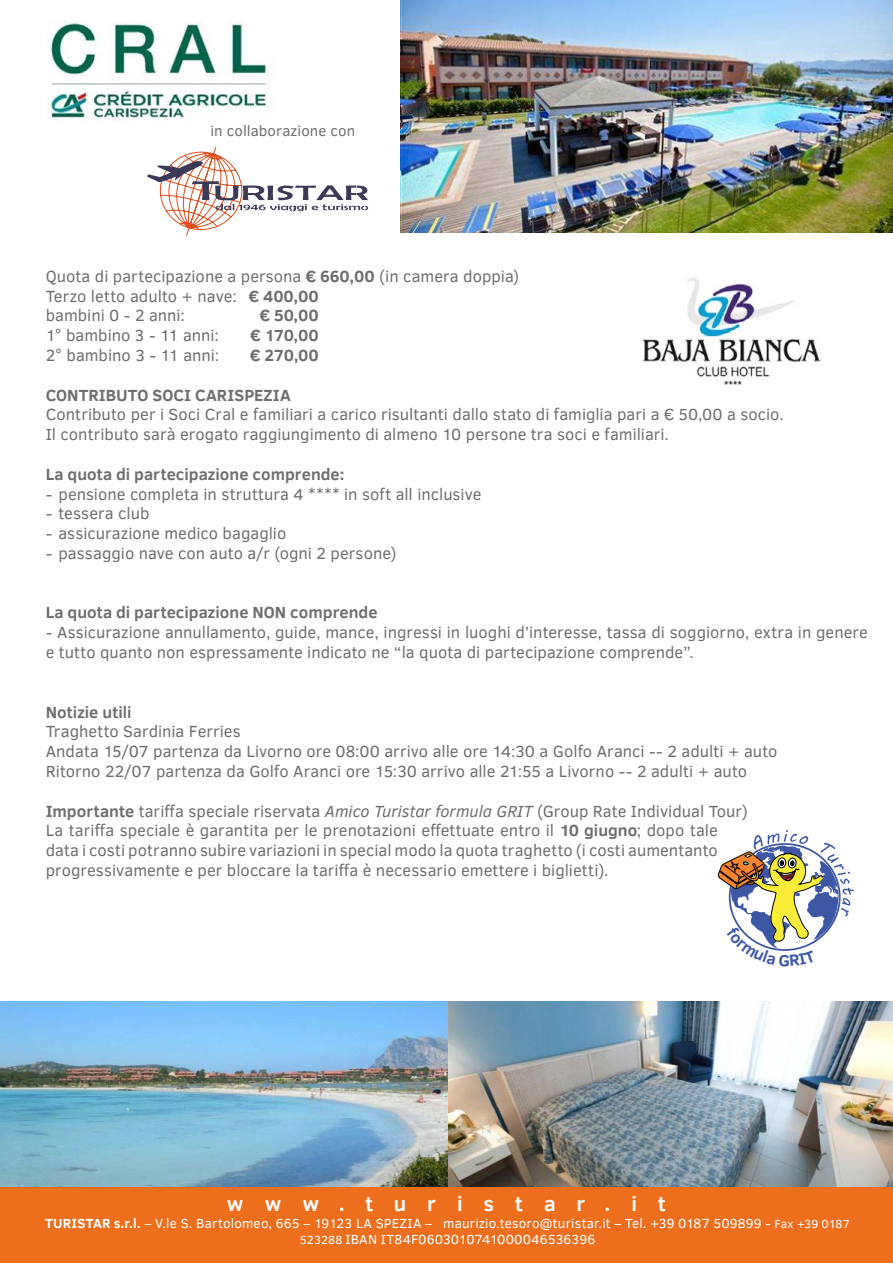
<style>
.page{position:relative;width:893px;height:1263px;background:#fff}
.page>*{position:absolute;margin:0;border:0;box-sizing:border-box;transform-origin:0 0}
.t1{font:700 21px "Clear Sans";letter-spacing:1.005em;color:#fff}
.t2{font:16.5px/19.8px "Clear Sans";color:#6d6e71}
.t3{font:700 16.5px "Clear Sans";color:#6d6e71}
.t4{font:15px "Clear Sans";letter-spacing:.005em;color:#6d6e71}
.t5{font:13.5px/16.2px "Clear Sans";letter-spacing:.01em;color:#fff;text-align:center}
.s1{font-weight:700}
.s2{font-style:italic}
.s3{font-size:12px}
</style>
<div class="page">
<img style="left:448px;top:1001px;width:445px;height:186px">
<img style="left:401px;top:0;width:492px;height:233px">
<img style="left:0;top:1001px;width:448px;height:186px">
<div style="left:0;top:1187px;width:893px;height:76px;background:#ed6e1c"></div>
<svg style="left:147px;top:147px;width:221px;height:89px"></svg>
<img style="left:46px;top:22px;width:222px;height:96px">
<img style="left:642px;top:278px;width:179px;height:107px">
<svg style="left:717px;top:830px;width:137px;height:121px"></svg>
<p class="t4" style="left:210px;top:121px;width:146px">in collaborazione con</p>
<p class="t2" style="left:46px;top:266px;width:475px">Quota di partecipazione a persona <span class="s1">€ 660,00</span> (in camera doppia)<br>Terzo letto adulto + nave: <span class="s1">€ 400,00<br></span>bambini 0 - 2 anni:</p>
<p class="t3" style="left:260px;top:304px;width:60px">€ 50,00</p>
<p class="t2" style="left:46px;top:326px;width:175px">1° bambino 3 - 11 anni:</p>
<p class="t3" style="left:251px;top:323px;width:70px">€ 170,00</p>
<p class="t2" style="left:46px;top:345px;width:175px">2° bambino 3 - 11 anni:</p>
<p class="t3" style="left:250px;top:343px;width:70px">€ 270,00</p>
<p class="t3" style="left:46px;top:383px;width:247px">CONTRIBUTO SOCI CARISPEZIA</p>
<p class="t2" style="left:46px;top:405px;width:740px">Contributo per i Soci Cral e familiari a carico risultanti dallo stato di famiglia pari a € 50,00 a socio.<br>Il contributo sarà erogato raggiungimento di almeno 10 persone tra soci e familiari.</p>
<p class="t3" style="left:46px;top:462px;width:300px">La quota di partecipazione comprende:</p>
<p class="t2" style="left:46px;top:484px;width:437px">- pensione completa in struttura 4 **** in soft all inclusive</p>
<p class="t2" style="left:46px;top:504px;width:105px">- tessera club</p>
<p class="t2" style="left:46px;top:524px;width:242px">- assicurazione medico bagaglio</p>
<p class="t2" style="left:46px;top:543px;width:352px">- passaggio nave con auto a/r (ogni 2 persone)</p>
<p class="t3" style="left:46px;top:601px;width:333px">La quota di partecipazione NON comprende</p>
<p class="t2" style="left:46px;top:623px;width:824px">- Assicurazione annullamento, guide, mance, ingressi in luoghi d’interesse, tassa di soggiorno, extra in genere e tutto quanto non espressamente indicato ne “la quota di partecipazione comprende”.</p>
<p class="t3" style="left:46px;top:700px;width:87px">Notizie utili</p>
<p class="t2" style="left:46px;top:722px;width:733px">Traghetto Sardinia Ferries<br>Andata 15/07 partenza da Livorno ore 08:00 arrivo alle ore 14:30 a Golfo Aranci -- 2 adulti + auto<br>Ritorno 22/07 partenza da Golfo Aranci ore 15:30 arrivo alle 21:55 a Livorno -- 2 adulti + auto</p>
<p class="t2" style="left:46px;top:801px;width:704px"><span class="s1">Importante</span> tariffa speciale riservata <span class="s2">Amico Turistar formula GRIT</span> (Group Rate Individual Tour)<br>La tariffa speciale è garantita per le prenotazioni effettuate entro il <span class="s1">10 giugno</span>; dopo tale data i costi potranno subire variazioni in special modo la quota traghetto (i costi aumentanto progressivamente e per bloccare la tariffa è necessario emettere i biglietti).</p>
<p class="t1" style="left:227px;top:1189px;width:440px">www.turistar.it</p>
<p class="t5" style="left:45px;top:1215px;width:806px"><span class="s1">TURISTAR s.r.l.</span> – V.le S. Bartolomeo, 665 – 19123 LA SPEZIA – maurizio.tesoro@turistar.it – Tel. +39 0187 509899 - <span class="s3">Fax +39 0187<br>523288</span> IBAN IT84F0603010741000046536396</p>
</div>
